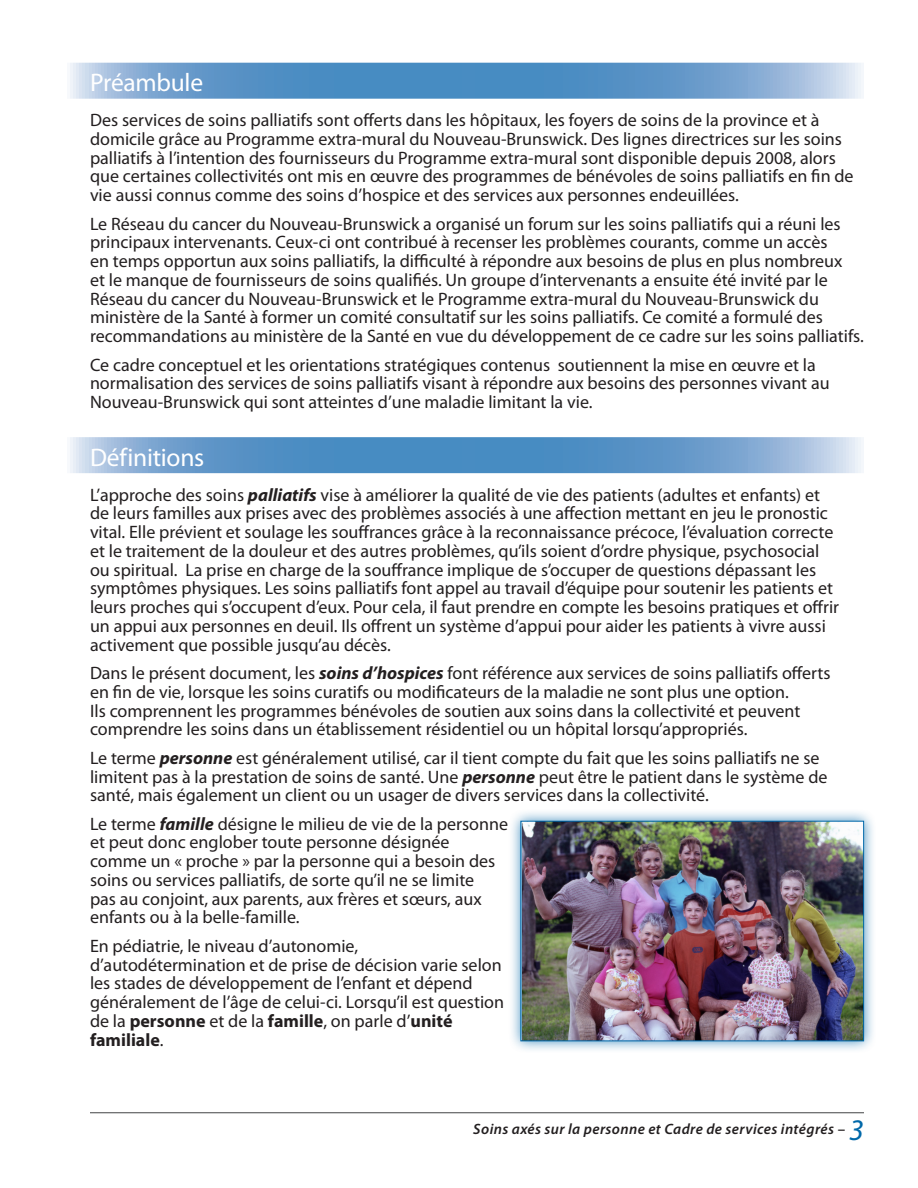
<style>
.page{position:relative;width:918px;height:1188px;background:#fff}
.page>*{position:absolute;margin:0;border:0;box-sizing:border-box;transform-origin:0 0}
.Heading_1{font:25.5px "Myriad Pro";letter-spacing:-.01em;color:#fff}
.text_1_column{font:18px/18.8px "Myriad Pro";color:#231f20}
.text_1_column_before{font:18px/18.8px "Myriad Pro";color:#231f20}
.t1{font:italic 600 15px "Myriad Pro";letter-spacing:.025em;color:#231f20}
.s1{font-weight:700;font-style:italic}
.s2{font-weight:700}
.s3{font-style:normal}
.s4{font-weight:400;font-size:30px;color:#0068a9}
</style>
<div class="page">
<hr style="left:90px;top:1112px;width:774px;height:1px;background:#57585a">
<svg style="left:70px;top:63px;width:794px;height:36px;background:#6c9fcc"></svg>
<svg style="left:70px;top:437px;width:794px;height:36px;background:#6b9fcc"></svg>
<div style="left:508px;top:808px;width:369px;height:246px;background:#0068a9;opacity:.75"></div>
<img style="left:522px;top:823px;width:340px;height:216px">
<div style="left:520px;top:821px;width:344px;height:220px;border:1px solid #0068a9"></div>
<h1 class="Heading_1" style="left:90px;top:69px;width:115px">Préambule</h1>
<p class="text_1_column" style="left:90px;top:111px;width:765px">Des services de soins palliatifs sont offerts dans les hôpitaux, les foyers de soins de la province et à domicile grâce au Programme extra-mural du Nouveau-Brunswick. Des lignes directrices sur les soins palliatifs à l’intention des fournisseurs du Programme extra-mural sont disponible depuis 2008, alors que certaines collectivités ont mis en œuvre des programmes de bénévoles de soins palliatifs en fin de vie aussi connus comme des soins d’hospice et des services aux personnes endeuillées.</p>
<p class="text_1_column" style="left:90px;top:214px;width:775px">Le Réseau du cancer du Nouveau-Brunswick a organisé un forum sur les soins palliatifs qui a réuni les principaux intervenants. Ceux-ci ont contribué à recenser les problèmes courants, comme un accès<br>en temps opportun aux soins palliatifs, la difficulté à répondre aux besoins de plus en plus nombreux<br>et le manque de fournisseurs de soins qualifiés. Un groupe d’intervenants a ensuite été invité par le Réseau du cancer du Nouveau-Brunswick et le Programme extra-mural du Nouveau-Brunswick du ministère de la Santé à former un comité consultatif sur les soins palliatifs. Ce comité a formulé des recommandations au ministère de la Santé en vue du développement de ce cadre sur les soins palliatifs.</p>
<p class="text_1_column_before" style="left:90px;top:355px;width:741px">Ce cadre conceptuel et les orientations stratégiques contenus soutiennent la mise en œuvre et la normalisation des services de soins palliatifs visant à répondre aux besoins des personnes vivant au<br>Nouveau-Brunswick qui sont atteintes d’une maladie limitant la vie.</p>
<h1 class="Heading_1" style="left:90px;top:443px;width:116px">Définitions</h1>
<p class="text_1_column" style="left:90px;top:486px;width:751px">L’approche des soins <span class="s1">palliatifs</span> vise à améliorer la qualité de vie des patients (adultes et enfants) et de leurs familles aux prises avec des problèmes associés à une affection mettant en jeu le pronostic vital. Elle prévient et soulage les souffrances grâce à la reconnaissance précoce, l’évaluation correcte et le traitement de la douleur et des autres problèmes, qu’ils soient d’ordre physique, psychosocial ou spiritual. La prise en charge de la souffrance implique de s’occuper de questions dépassant les symptômes physiques. Les soins palliatifs font appel au travail d’équipe pour soutenir les patients et leurs proches qui s’occupent d’eux. Pour cela, il faut prendre en compte les besoins pratiques et offrir un appui aux personnes en deuil. Ils offrent un système d’appui pour aider les patients à vivre aussi activement que possible jusqu’au décès.</p>
<p class="text_1_column" style="left:90px;top:664px;width:742px">Dans le présent document, les <span class="s1">soins d’hospices</span> font référence aux services de soins palliatifs offerts en fin de vie, lorsque les soins curatifs ou modificateurs de la maladie ne sont plus une option.<br>Ils comprennent les programmes bénévoles de soutien aux soins dans la collectivité et peuvent comprendre les soins dans un établissement résidentiel ou un hôpital lorsqu’appropriés.</p>
<p class="text_1_column" style="left:90px;top:749px;width:739px">Le terme <span class="s1">personne</span> est généralement utilisé, car il tient compte du fait que les soins palliatifs ne se limitent pas à la prestation de soins de santé. Une <span class="s1">personne</span> peut être le patient dans le système de santé, mais également un client ou un usager de divers services dans la collectivité.</p>
<p class="text_1_column" style="left:90px;top:815px;width:420px">Le terme <span class="s1">famille</span> désigne le milieu de vie de la personne et peut donc englober toute personne désignée comme un « proche » par la personne qui a besoin des soins ou services palliatifs, de sorte qu’il ne se limite<br>pas au conjoint, aux parents, aux frères et sœurs, aux enfants ou à la belle-famille.</p>
<p class="text_1_column_before" style="left:90px;top:937px;width:416px">En pédiatrie, le niveau d’autonomie, d’autodétermination et de prise de décision varie selon les stades de développement de l’enfant et dépend généralement de l’âge de celui-ci. Lorsqu’il est question de la <span class="s2">personne</span> et de la <span class="s2">famille</span>, on parle d’<span class="s2">unité familiale</span>.</p>
<p class="t1" style="left:473px;top:1121px;width:392px">Soins axés sur la personne et Cadre de services intégrés <span class="s3">–</span> <span class="s4">3</span></p>
</div>
